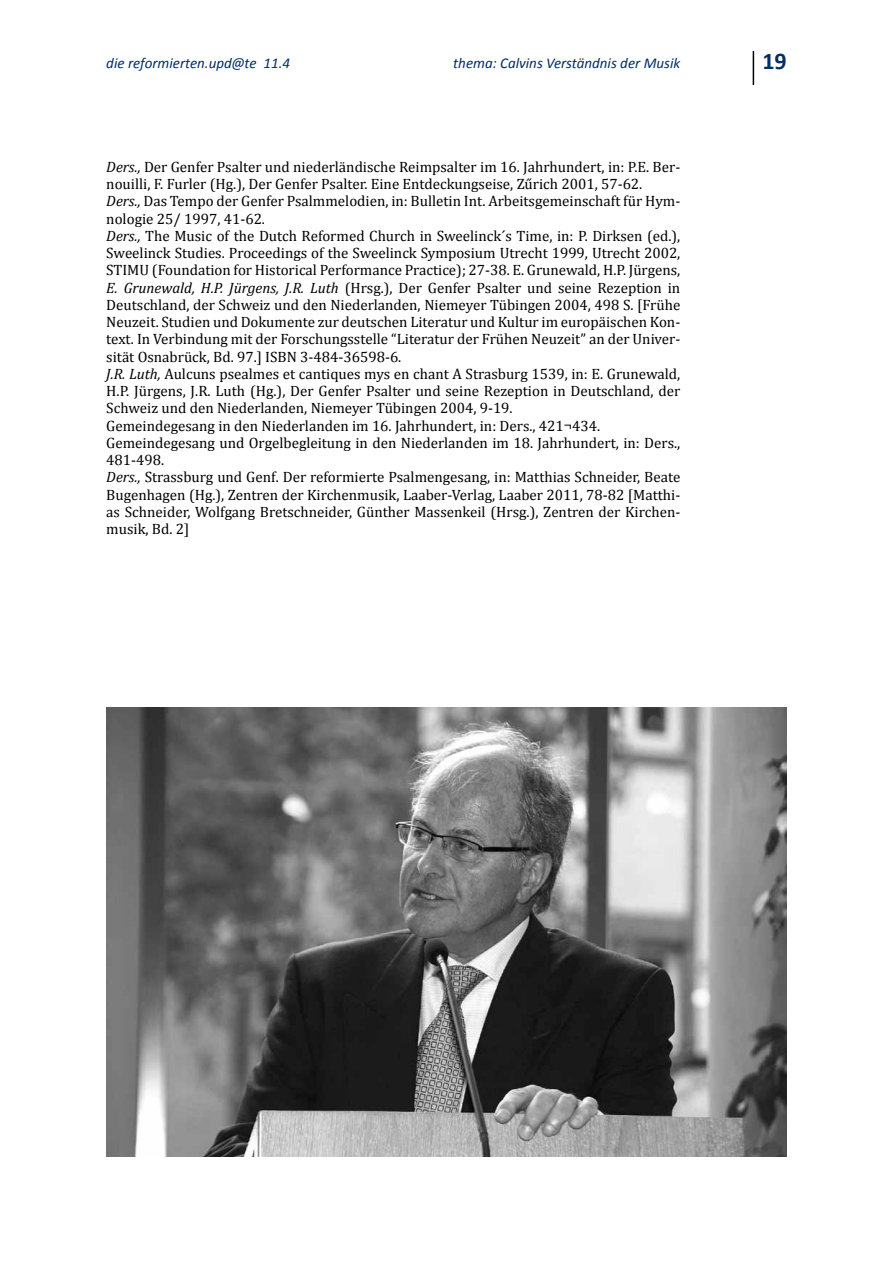
<style>
.page{position:relative;width:893px;height:1263px;background:#fff}
.page>*{position:absolute;margin:0;border:0;box-sizing:border-box;transform-origin:0 0}
.t1{font:700 24px "Calibri";color:#002e67}
.t2{font:15px/17.2px "Cambria";color:#000}
.t3{font:italic 15px "Calibri";color:#002e67}
.s1{font-style:italic}
</style>
<div class="page">
<hr style="left:753px;top:51px;width:1px;height:34px;background:#000">
<img style="left:106px;top:708px;width:681px;height:449px">
<p class="t3" style="left:106px;top:54px;width:185px">die reformierten.upd@te 11.4</p>
<p class="t3" style="left:453px;top:54px;width:229px">thema: Calvins Verständnis der Musik</p>
<h1 class="t1" style="left:762px;top:46px;width:26px">19</h1>
<p class="t2" style="left:106px;top:158px;width:576px"><span class="s1">Ders.,</span> Der Genfer Psalter und niederländische Reimpsalter im 16. Jahrhundert, in: P.E. Ber&shy;nouilli, F. Furler (Hg.), Der Genfer Psalter. Eine Entdeckungseise, Zűrich 2001, 57-62.<br><span class="s1">Ders.,</span> Das Tempo der Genfer Psalmmelodien, in: Bulletin Int. Arbeitsgemeinschaft für Hym&shy;nologie 25/ 1997, 41-62.<br><span class="s1">Ders.,</span> The Music of the Dutch Reformed Church in Sweelinck´s Time, in: P. Dirksen (ed.), Sweelinck Studies. Proceedings of the Sweelinck Symposium Utrecht 1999, Utrecht 2002, STIMU (Foundation for Historical Performance Practice); 27-38. E. Grunewald, H.P. Jürgens, <span class="s1">E. Grunewald, H.P. Jürgens, J.R. Luth</span> (Hrsg.), Der Genfer Psalter und seine Rezeption in Deutschland, der Schweiz und den Niederlanden, Niemeyer Tübingen 2004, 498 S. [Frühe Neuzeit. Studien und Dokumente zur deutschen Literatur und Kultur im europäischen Kon&shy;text. In Verbindung mit der Forschungsstelle “Literatur der Frühen Neuzeit” an der Univer&shy;sität Osnabrück, Bd. 97.] ISBN 3-484-36598-6.<br><span class="s1">J.R. Luth,</span> Aulcuns psealmes et cantiques mys en chant A Strasburg 1539, in: E. Grunewald, H.P. Jürgens, J.R. Luth (Hg.), Der Genfer Psalter und seine Rezeption in Deutschland, der Schweiz und den Niederlanden, Niemeyer Tübingen 2004, 9-19.<br>Gemeindegesang in den Niederlanden im 16. Jahrhundert, in: Ders., 421¬434.<br>Gemeindegesang und Orgelbegleitung in den Niederlanden im 18. Jahrhundert, in: Ders., 481-498.<br><span class="s1">Ders.,</span> Strassburg und Genf. Der reformierte Psalmengesang, in: Matthias Schneider, Beate Bugenhagen (Hg.), Zentren der Kirchenmusik, Laaber-Verlag, Laaber 2011, 78-82 [Matthi&shy;as Schneider, Wolfgang Bretschneider, Günther Massenkeil (Hrsg.), Zentren der Kirchen&shy;musik, Bd. 2]</p>
</div>
